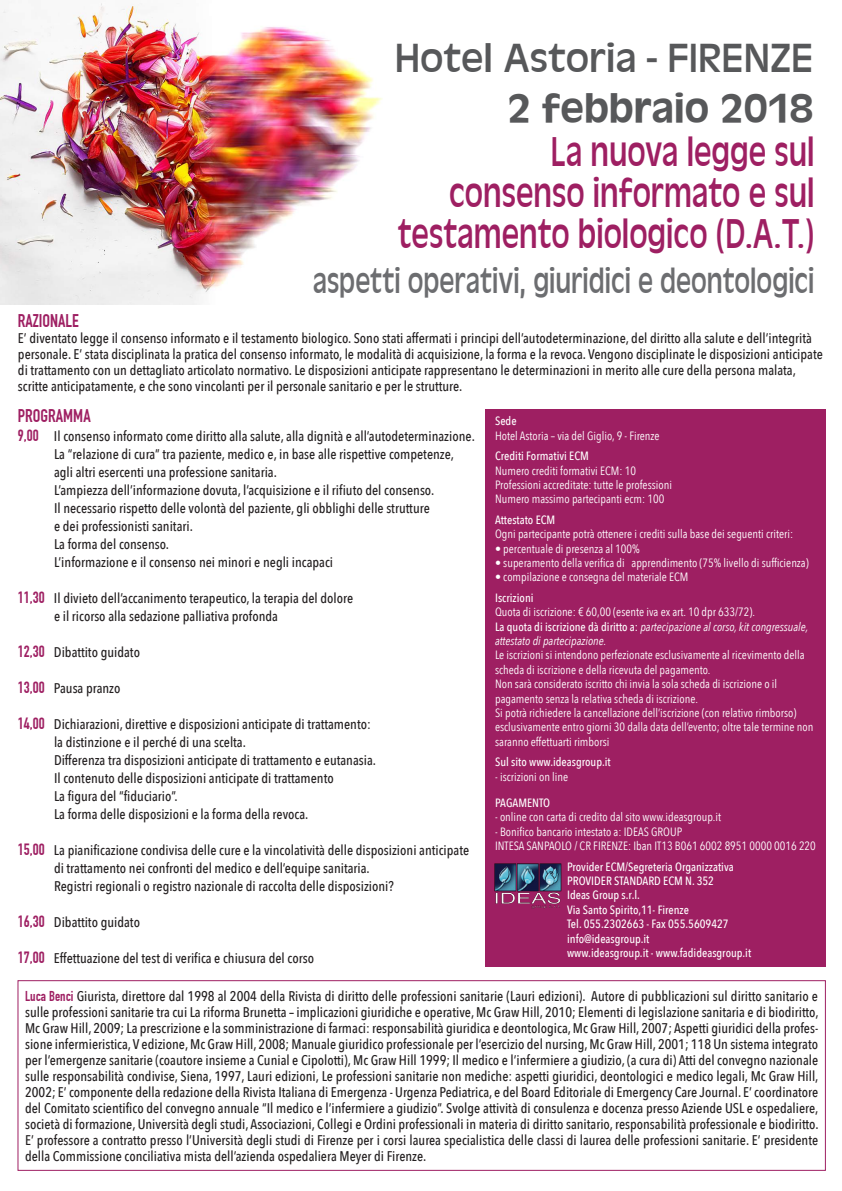
<style>
.page{position:relative;width:842px;height:1191px;background:#fff}
.page>*{position:absolute;margin:0;border:0;box-sizing:border-box;transform-origin:0 0}
.t1{font:43px/41px "Antigoni";color:#9e1f62;text-align:right;scale:.76 1}
.t2{font:42px "Antigoni";color:#57585a}
.t3{font:42px "Antigoni Med";color:#57585a}
.t4{font:37px "Antigoni";color:#6c6d70;scale:.76 1}
.t5{font:700 18px "DIN Condensed";color:#9e1f62}
.t6{font:500 14px/18px "Avenir Next Condensed";color:#231f20}
.t7{font:12px/14.4px "Avenir Next Condensed";color:#fff}
.t8{font:500 12px/14.4px "Avenir Next Condensed";color:#fff}
.t9{font:italic 12px/14.4px "Avenir Next Condensed";color:#fff}
.s1{font-family:"DIN Condensed";font-weight:700;font-size:16px;color:#9e1f62}
.s2{font-style:normal}
.s3{font-weight:500;font-style:normal}
.s4{font-family:"DIN Condensed";font-weight:700;color:#9e1f62}
</style>
<div class="page">
<div style="left:485px;top:409px;width:340px;height:557px;background:#9e1f62"></div>
<div style="left:18px;top:980px;width:808px;height:190px;border:1px solid #9e1f62"></div>
<img style="left:0;top:3px;width:383px;height:302px">
<img style="left:494px;top:863px;width:68px;height:46px">
<h2 class="t2" style="left:395px;top:30px;width:420px">Hotel Astoria - FIRENZE</h2>
<h2 class="t3" style="left:507px;top:80px;width:308px">2 febbraio 2018</h2>
<h1 class="t1" style="left:398px;top:129px;width:549px">La nuova legge sul<br>consenso informato e sul testamento biologico (D.A.T.)</h1>
<h3 class="t4" style="left:313px;top:256px;width:662px">aspetti operativi, giuridici e deontologici</h3>
<p class="t5" style="left:18px;top:310px;width:62px">RAZIONALE</p>
<p class="t6" style="left:18px;top:330px;width:806px;line-height:16px">E’ diventato legge il consenso informato e il testamento biologico. Sono stati affermati i principi dell’autodeterminazione, del diritto alla salute e dell’integrità personale. E’ stata disciplinata la pratica del consenso informato, le modalità di acquisizione, la forma e la revoca. Vengono disciplinate le disposizioni anticipate di trattamento con un dettagliato articolato normativo. Le disposizioni anticipate rappresentano le determinazioni in merito alle cure della persona malata, scritte anticipatamente, e che sono vincolanti per il personale sanitario e per le strutture.</p>
<p class="t5" style="left:18px;top:405px;width:74px">PROGRAMMA</p>
<p class="t6" style="left:54px;top:427px;width:422px;text-indent:-36px"><span class="s1">9,00</span> Il consenso informato come diritto alla salute, alla dignità e all’autodeterminazione.<br>La “relazione di cura” tra paziente, medico e, in base alle rispettive competenze, agli altri esercenti una professione sanitaria.<br>L’ampiezza dell’informazione dovuta, l’acquisizione e il rifiuto del consenso.<br>Il necessario rispetto delle volontà del paziente, gli obblighi delle strutture<br>e dei professionisti sanitari.<br>La forma del consenso.<br>L’informazione e il consenso nei minori e negli incapaci</p>
<p class="t6" style="left:54px;top:589px;width:301px;text-indent:-36px"><span class="s1">11,30</span> Il divieto dell’accanimento terapeutico, la terapia del dolore e il ricorso alla sedazione palliativa profonda</p>
<p class="t6" style="left:18px;top:643px;width:124px"><span class="s1">12,30</span> Dibattito guidato</p>
<p class="t6" style="left:18px;top:679px;width:104px"><span class="s1">13,00</span> Pausa pranzo</p>
<p class="t6" style="left:54px;top:715px;width:324px;text-indent:-36px"><span class="s1">14,00</span> Dichiarazioni, direttive e disposizioni anticipate di trattamento: la distinzione e il perché di una scelta.<br>Differenza tra disposizioni anticipate di trattamento e eutanasia.<br>Il contenuto delle disposizioni anticipate di trattamento<br>La figura del “fiduciario”.<br>La forma delle disposizioni e la forma della revoca.</p>
<p class="t6" style="left:54px;top:841px;width:417px;text-indent:-36px"><span class="s1">15,00</span> La pianificazione condivisa delle cure e la vincolatività delle disposizioni anticipate di trattamento nei confronti del medico e dell’equipe sanitaria.<br>Registri regionali o registro nazionale di raccolta delle disposizioni?</p>
<p class="t6" style="left:18px;top:913px;width:124px"><span class="s1">16,30</span> Dibattito guidato</p>
<p class="t6" style="left:18px;top:949px;width:298px"><span class="s1">17,00</span> Effettuazione del test di verifica e chiusura del corso</p>
<p class="t8" style="left:495px;top:414px;width:23px">Sede</p>
<p class="t7" style="left:495px;top:428px;width:166px">Hotel Astoria – via del Giglio, 9 - Firenze</p>
<p class="t8" style="left:495px;top:449px;width:95px">Crediti Formativi ECM</p>
<p class="t7" style="left:495px;top:462px;width:178px">Numero crediti formativi ECM: 10<br>Professioni accreditate: tutte le professioni<br>Numero massimo partecipanti ecm: 100</p>
<p class="t8" style="left:495px;top:512px;width:62px">Attestato ECM</p>
<p class="t7" style="left:495px;top:526px;width:300px">Ogni partecipante potrà ottenere i crediti sulla base dei seguenti criteri:</p>
<p class="t7" style="left:495px;top:540px;width:146px">• percentuale di presenza al 100%</p>
<p class="t7" style="left:495px;top:555px;width:315px">• superamento della verifica di apprendimento (75% livello di sufficienza)</p>
<p class="t7" style="left:495px;top:569px;width:195px">• compilazione e consegna del materiale ECM</p>
<p class="t8" style="left:495px;top:590px;width:40px">Iscrizioni</p>
<p class="t9" style="left:495px;top:605px;width:315px"><span class="s2">Quota di iscrizione: € 60,00 (esente iva ex art. 10 dpr 633/72).<br></span><span class="s3">La quota di iscrizione dà diritto a:</span> partecipazione al corso, kit congressuale, attestato di partecipazione.</p>
<p class="t7" style="left:495px;top:647px;width:320px">Le iscrizioni si intendono perfezionate esclusivamente al ricevimento della scheda di iscrizione e della ricevuta del pagamento.<br>Non sarà considerato iscritto chi invia la sola scheda di iscrizione o il pagamento senza la relativa scheda di iscrizione.<br>Si potrà richiedere la cancellazione dell’iscrizione (con relativo rimborso) esclusivamente entro giorni 30 dalla data dell’evento; oltre tale termine non saranno effettuarti rimborsi</p>
<p class="t8" style="left:495px;top:755px;width:117px">Sul sito www.ideasgroup.it</p>
<p class="t7" style="left:495px;top:768px;width:75px">- iscrizioni on line</p>
<p class="t8" style="left:495px;top:795px;width:57px">PAGAMENTO</p>
<p class="t7" style="left:495px;top:809px;width:227px">- online con carta di credito dal sito www.ideasgroup.it</p>
<p class="t7" style="left:495px;top:824px;width:322px">- Bonifico bancario intestato a: IDEAS GROUP<br>INTESA SANPAOLO / CR FIRENZE: Iban IT13 B061 6002 8951 0000 0016 220</p>
<p class="t8" style="left:567px;top:859px;width:186px">Provider ECM/Segreteria Organizzativa<br>PROVIDER STANDARD ECM N. 352<br>Ideas Group s.r.l.<br>Via Santo Spirito,11- Firenze<br>Tel. 055.2302663 - Fax 055.5609427 info@ideasgroup.it<br>www.ideasgroup.it - www.fadideasgroup.it</p>
<p class="t6" style="left:25px;top:988px;width:795px;line-height:16px;text-align:justify"><span class="s4">Luca Benci</span> Giurista, direttore dal 1998 al 2004 della Rivista di diritto delle professioni sanitarie (Lauri edizioni). Autore di pubblicazioni sul diritto sanitario e sulle professioni sanitarie tra cui La riforma Brunetta – implicazioni giuridiche e operative, Mc Graw Hill, 2010; Elementi di legislazione sanitaria e di biodiritto, Mc Graw Hill, 2009; La prescrizione e la somministrazione di farmaci: responsabilità giuridica e deontologica, Mc Graw Hill, 2007; Aspetti giuridici della profes&shy;sione infermieristica, V edizione, Mc Graw Hill, 2008; Manuale giuridico professionale per l’esercizio del nursing, Mc Graw Hill, 2001; 118 Un sistema integrato per l’emergenze sanitarie (coautore insieme a Cunial e Cipolotti), Mc Graw Hill 1999; Il medico e l’infermiere a giudizio, (a cura di) Atti del convegno nazionale sulle responsabilità condivise, Siena, 1997, Lauri edizioni, Le professioni sanitarie non mediche: aspetti giuridici, deontologici e medico legali, Mc Graw Hill, 2002; E’ componente della redazione della Rivista Italiana di Emergenza - Urgenza Pediatrica, e del Board Editoriale di Emergency Care Journal. E’ coordinatore del Comitato scientifico del convegno annuale “Il medico e l’infermiere a giudizio”. Svolge attività di consulenza e docenza presso Aziende USL e ospedaliere, società di formazione, Università degli studi, Associazioni, Collegi e Ordini professionali in materia di diritto sanitario, responsabilità professionale e biodiritto.<br>E’ professore a contratto presso l’Università degli studi di Firenze per i corsi laurea specialistica delle classi di laurea delle professioni sanitarie. E’ presidente della Commissione conciliativa mista dell’azienda ospedaliera Meyer di Firenze.</p>
</div>
